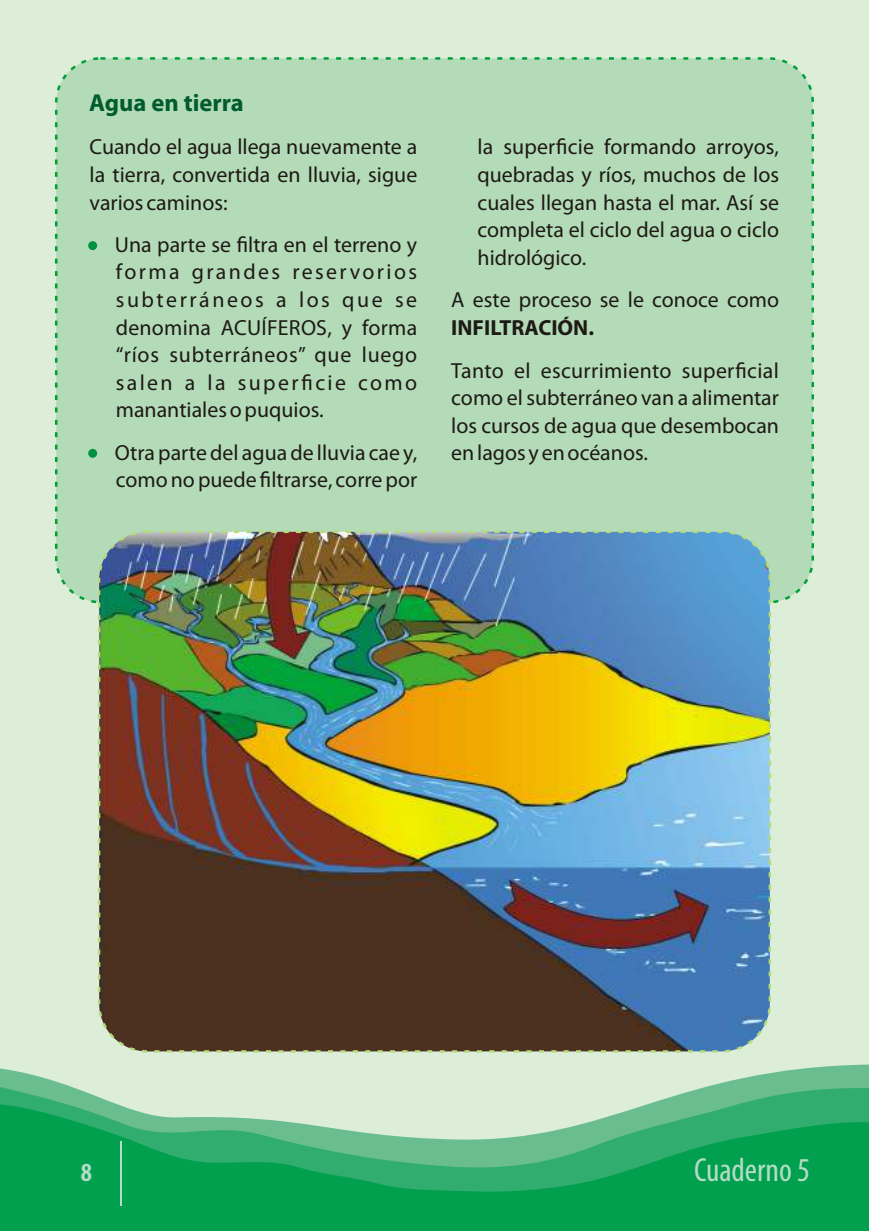
<style>
.page{position:relative;width:869px;height:1231px;background:#fff}
.page>*{position:absolute;margin:0;border:0;box-sizing:border-box;transform-origin:0 0}
.t1{font:condensed 33.43px "Myriad Pro";color:#b5dcc6}
.t2{font:700 condensed 26.25px "Myriad Pro";color:#b5dcc6}
.t3{font:700 24.5px "Myriad Pro";color:#005b2e}
.t4{font:21.88px/27.7px "Myriad Pro";color:#1e1a16;text-align:justify}
.t5{font:700 21.88px "Myriad Pro";color:#1e1a16}
</style>
<div class="page">
<div style="left:0;top:0;width:868px;height:1230px;background:#dcedd8"></div>
<svg style="left:0;top:1064px;width:868px;height:22px"></svg>
<svg style="left:0;top:1086px;width:868px;height:18px"></svg>
<svg style="left:0;top:1104px;width:868px;height:126px;background:#2dae6b"></svg>
<div style="left:55px;top:57px;width:758px;height:546px;background:#b3dbb7;border:2px dashed #009e39;border-radius:44px"></div>
<img style="left:99px;top:532px;width:670px;height:519px;border-radius:48px">
<div style="left:88px;top:241px;width:9px;height:9px;background:#00923d;border-radius:50%"></div>
<div style="left:88px;top:449px;width:9px;height:9px;background:#00923d;border-radius:50%"></div>
<hr style="left:120px;top:1141px;width:2px;height:64px;background:#b5dcc6">
<svg style="left:868px;top:1064px;width:1px;height:166px"></svg>
<p class="t3" style="left:89px;top:92px;width:156px">Agua en tierra</p>
<p class="t4" style="left:89px;top:135px;width:329px">Cuando el agua llega nuevamente a la tierra, convertida en lluvia, sigue varios caminos:</p>
<p class="t4" style="left:116px;top:232px;width:303px;text-indent:-26px">• Una parte se filtra en el terreno y forma grandes reservorios subterráneos a los que se denomina ACUÍFEROS, y forma “ríos subterráneos” que luego salen a la superficie como manantiales o puquios.</p>
<p class="t4" style="left:89px;top:440px;width:329px;text-align:right">• Otra parte del agua de lluvia cae y, como no puede filtrarse, corre por</p>
<p class="t4" style="left:477px;top:135px;width:303px">la superficie formando arroyos, quebradas y ríos, muchos de los cuales llegan hasta el mar. Así se completa el ciclo del agua o ciclo hidrológico.</p>
<p class="t4" style="left:451px;top:288px;width:329px">A este proceso se le conoce como</p>
<p class="t5" style="left:451px;top:319px;width:144px">INFILTRACIÓN.</p>
<p class="t4" style="left:451px;top:358px;width:329px">Tanto el escurrimiento superficial como el subterráneo van a alimentar los cursos de agua que desembocan en lagos y en océanos.</p>
<p class="t2" style="left:81px;top:1161px;width:13px">8</p>
<h1 class="t1" style="left:693px;top:1155px;width:117px">Cuaderno 5</h1>
</div>
